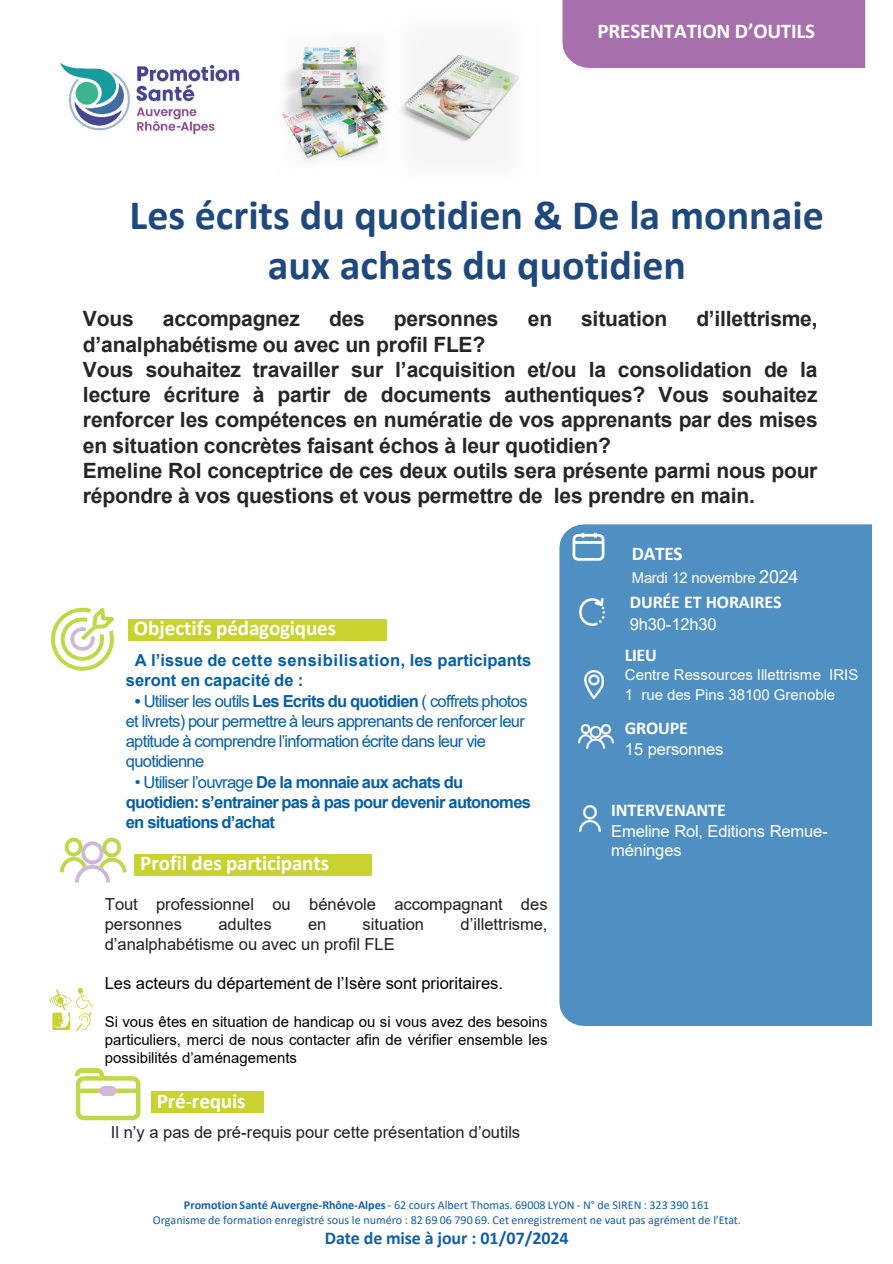
<style>
.page{position:relative;width:893px;height:1264px;background:#fff}
.page>*{position:absolute;margin:0;border:0;box-sizing:border-box;transform-origin:0 0}
.t1{font:700 42px/50.4px "Calibri";color:#1f497d;text-align:center}
.t2{font:700 21px/25.2px "Arial";letter-spacing:-.01em;color:#262626;text-align:justify}
.t3{font:700 21px "Calibri";letter-spacing:-.005em;color:#fff}
.t4{font:700 19.5px "Calibri";letter-spacing:-.02em;color:#fff}
.t5{font:700 18px "Calibri";letter-spacing:-.01em;color:#fff}
.t6{font:700 18px "Calibri";letter-spacing:-.005em;color:#135eaa}
.t7{font:16.5px/19.8px "Arial";letter-spacing:-.045em;color:#065fa7}
.t8{font:16.5px/19.8px "Arial";color:#231f20}
.t9{font:700 16.5px/19.8px "Arial";letter-spacing:-.04em;color:#065fa7}
.t10{font:700 16.5px/19.8px "Arial";letter-spacing:.005em;color:#065fa7}
.t11{font:16.5px/19.5px "Arial";letter-spacing:-.015em;color:#fff}
.t12{font:16.5px "Arial";color:#000}
.t13{font:15px/18px "Arial";color:#000;text-align:justify}
.t14{font:15px "Arial";color:#fff}
.t15{font:15px "Arial";letter-spacing:-.025em;color:#fff}
.t16{font:12px "Calibri";letter-spacing:-.005em;color:#135eaa}
.s1{font-weight:700}
.s2{font-weight:400}
.s3{font-size:18px}
</style>
<div class="page">
<div style="left:562px;top:0;width:303px;height:68px;background:#a86fad"></div>
<div style="left:128px;top:619px;width:258px;height:21px;background:#c9d330"></div>
<svg style="left:51px;top:607px;width:63px;height:64px"></svg>
<div style="left:134px;top:853px;width:237px;height:22px;background:#c9d330"></div>
<svg style="left:59px;top:837px;width:68px;height:46px"></svg>
<img style="left:76px;top:988px;width:17px;height:20px">
<img style="left:76px;top:1012px;width:15px;height:18px">
<img style="left:49px;top:989px;width:23px;height:40px">
<div style="left:559px;top:524px;width:312px;height:501px;background:#508fc1"></div>
<svg style="left:571px;top:532px;width:34px;height:30px"></svg>
<img style="left:579px;top:598px;width:26px;height:27px">
<img style="left:584px;top:670px;width:19px;height:28px">
<img style="left:578px;top:724px;width:35px;height:24px">
<img style="left:579px;top:805px;width:21px;height:26px">
<div style="left:151px;top:1091px;width:112px;height:21px;background:#c9d330"></div>
<svg style="left:75px;top:1076px;width:66px;height:45px"></svg>
<svg style="left:79px;top:1088px;width:59px;height:4px"></svg>
<img style="left:100px;top:1085px;width:16px;height:10px">
<img style="left:75px;top:1068px;width:29px;height:10px">
<img style="left:281px;top:44px;width:100px;height:117px">
<img style="left:381px;top:51px;width:139px;height:94px">
<img style="left:59px;top:63px;width:181px;height:72px">
<p class="t3" style="left:597px;top:16px;width:219px">PRESENTATION D’OUTILS</p>
<h1 class="t1" style="left:129px;top:189px;width:695px">Les écrits du quotidien &amp; De la monnaie aux achats du quotidien</h1>
<p class="t2" style="left:83px;top:307px;width:52px">Vous</p>
<p class="t2" style="left:163px;top:307px;width:138px">accompagnez</p>
<p class="t2" style="left:329px;top:307px;width:37px">des</p>
<p class="t2" style="left:394px;top:307px;width:106px">personnes</p>
<p class="t2" style="left:527px;top:307px;width:26px">en</p>
<p class="t2" style="left:581px;top:307px;width:87px">situation</p>
<p class="t2" style="left:696px;top:307px;width:123px">d’illettrisme,</p>
<p class="t2" style="left:83px;top:332px;width:404px">d’analphabétisme ou avec un profil FLE?</p>
<p class="t2" style="left:83px;top:357px;width:736px">Vous souhaitez travailler sur l’acquisition et/ou la consolidation de la lecture écriture à partir de documents authentiques? Vous souhaitez renforcer les compétences en numératie de vos apprenants par des mises en situation concrètes faisant échos à leur quotidien?</p>
<p class="t2" style="left:83px;top:458px;width:736px">Emeline Rol conceptrice de ces deux outils sera présente parmi nous pour répondre à vos questions et vous permettre de les prendre en main.</p>
<p class="t3" style="left:134px;top:613px;width:204px">Objectifs pédagogiques</p>
<p class="t10" style="left:126px;top:650px;width:407px;text-indent:9px">A l’issue de cette sensibilisation, les participants seront en capacité de :</p>
<p class="t7" style="left:126px;top:691px;width:403px;text-indent:9px"><span class="s1">•</span> Utiliser les outils <span class="s1">Les Ecrits du quotidien</span> ( coffrets photos et livrets) pour permettre à leurs apprenants de renforcer leur aptitude à comprendre l’information écrite dans leur vie quotidienne</p>
<p class="t9" style="left:126px;top:772px;width:406px;text-indent:9px"><span class="s2">• Utiliser l’ouvrage</span> De la monnaie aux achats du quotidien: s’entrainer pas à pas pour devenir autonomes en situations d’achat</p>
<p class="t3" style="left:140px;top:847px;width:190px">Profil des participants</p>
<p class="t8" style="left:105px;top:893px;width:444px">Tout professionnel ou bénévole accompagnant des personnes</p>
<p class="t8" style="left:218px;top:913px;width:55px">adultes</p>
<p class="t8" style="left:308px;top:913px;width:20px">en</p>
<p class="t8" style="left:362px;top:913px;width:63px">situation</p>
<p class="t8" style="left:460px;top:913px;width:88px">d’illettrisme,</p>
<p class="t8" style="left:105px;top:933px;width:291px">d’analphabétisme ou avec un profil FLE</p>
<p class="t12" style="left:105px;top:971px;width:400px">Les acteurs du département de l’Isère sont prioritaires.</p>
<p class="t13" style="left:105px;top:1012px;width:444px">Si vous êtes en situation de handicap ou si vous avez des besoins particuliers, merci de nous contacter afin de vérifier ensemble les possibilités d’aménagements</p>
<p class="t3" style="left:157px;top:1085px;width:90px">Pré-requis</p>
<p class="t8" style="left:111px;top:1122px;width:411px">Il n’y a pas de pré-requis pour cette présentation d’outils</p>
<p class="t4" style="left:632px;top:540px;width:52px">DATES</p>
<p class="t15" style="left:632px;top:567px;width:168px">Mardi 12 novembre <span class="s3">2024</span></p>
<p class="t5" style="left:630px;top:589px;width:153px">DURÉE ET HORAIRES</p>
<p class="t11" style="left:630px;top:614px;width:88px">9h30-12h30</p>
<p class="t5" style="left:625px;top:641px;width:33px">LIEU</p>
<p class="t14" style="left:625px;top:664px;width:235px">Centre Ressources Illettrisme IRIS</p>
<p class="t14" style="left:625px;top:683px;width:212px">1 rue des Pins 38100 Grenoble</p>
<p class="t5" style="left:625px;top:715px;width:64px">GROUPE</p>
<p class="t11" style="left:625px;top:738px;width:100px">15 personnes</p>
<p class="t5" style="left:611px;top:797px;width:116px">INTERVENANTE</p>
<p class="t11" style="left:611px;top:821px;width:218px">Emeline Rol, Editions Remue&shy;méninges</p>
<p class="t16" style="left:184px;top:1196px;width:527px"><span class="s1">Promotion Santé Auvergne-Rhône-Alpes</span> - 62 cours Albert Thomas. 69008 LYON - N° de SIREN : 323 390 161</p>
<p class="t16" style="left:153px;top:1210px;width:589px">Organisme de formation enregistré sous le numéro : 82 69 06 790 69. Cet enregistrement ne vaut pas agrément de l’Etat.</p>
<p class="t6" style="left:325px;top:1224px;width:245px">Date de mise à jour : 01/07/2024</p>
</div>
